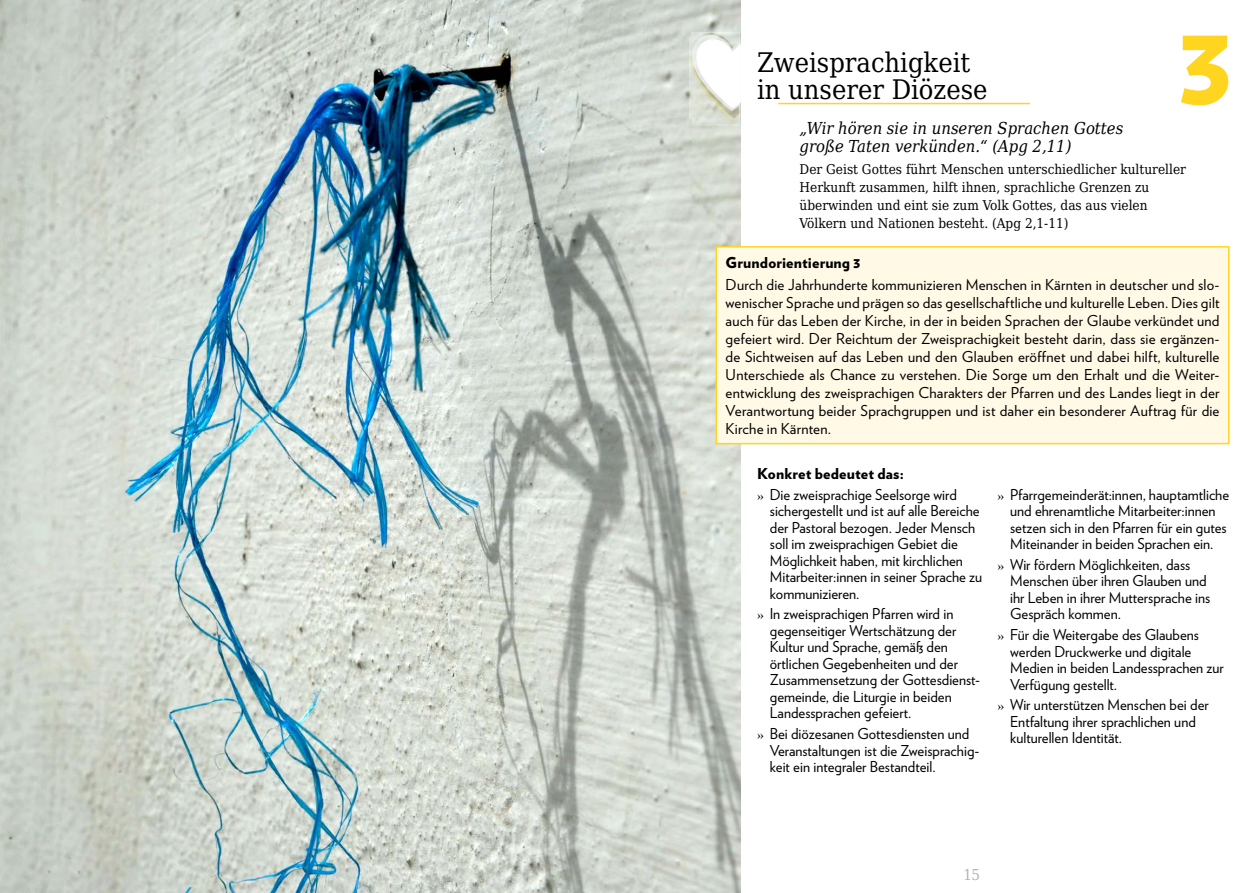
<style>
.page{position:relative;width:1259px;height:893px;background:#fff}
.page>*{position:absolute;margin:0;border:0;box-sizing:border-box;transform-origin:0 0}
.t1{font:900 116.25px "Verlag";color:#ffd520}
.t2{font:27px/27px "DejaVu Serif Condensed";color:#000}
.t3{font:italic 16.5px/18px "DejaVu Serif Condensed";color:#000}
.t4{font:15px/16.5px "Verlag";color:#000}
.t5{font:900 15px "Verlag";letter-spacing:.01em;color:#000}
.t6{font:15px "DejaVu Serif Condensed";color:#b3b2b2}
.t7{font:13.5px/18px "DejaVu Serif Condensed";color:#000}
.s1{font-weight:900}
.s2{font-family:"Centaur"}
</style>
<div class="page">
<img style="left:0;top:0;width:740px;height:893px">
<hr style="left:778px;top:103px;width:252px;height:1px;background:#ffd520">
<div style="left:716px;top:247px;width:512px;height:197px;background:#fff9e6"></div>
<div style="left:715px;top:246px;width:514px;height:198px;border:2px solid #ffd520"></div>
<svg style="left:689px;top:33px;width:52px;height:93px"></svg>
<h1 class="t1" style="left:1176px;top:-34px;width:58px">3</h1>
<h2 class="t2" style="left:757px;top:48px;width:232px">Zweisprachigkeit in unserer Diözese</h2>
<p class="t3" style="left:799px;top:118px;width:325px">„Wir hören sie in unseren Sprachen Gottes große Taten verkünden.“ (Apg 2,11)</p>
<p class="t7" style="left:799px;top:160px;width:388px">Der Geist Gottes führt Menschen unterschiedlicher kultureller Herkunft zusammen, hilft ihnen, sprachliche Grenzen zu überwinden und eint sie zum Volk Gottes, das aus vielen Völkern und Nationen besteht. (Apg 2,1-11)</p>
<p class="t5" style="left:725px;top:250px;width:136px">Grundorientierung 3</p>
<p class="t4" style="left:725px;top:275px;width:495px;line-height:18px;text-align:justify">Durch die Jahrhunderte kommunizieren Menschen in Kärnten in deutscher und slo&shy;wenischer Sprache und prägen so das gesellschaftliche und kulturelle Leben. Dies gilt auch für das Leben der Kirche, in der in beiden Sprachen der Glaube verkündet und gefeiert wird. Der Reichtum der Zweisprachigkeit besteht darin, dass sie ergänzen&shy;de Sichtweisen auf das Leben und den Glauben eröffnet und dabei hilft, kulturelle Unterschiede als Chance zu verstehen. Die Sorge um den Erhalt und die Weiter&shy;entwicklung des zweisprachigen Charakters der Pfarren und des Landes liegt in der Verantwortung beider Sprachgruppen und ist daher ein besonderer Auftrag für die Kirche in Kärnten.</p>
<p class="t4" style="left:757px;top:462px;width:201px;line-height:20.7px"><span class="s1">Konkret bedeutet das:<br></span><span class="s2">»</span> Die zweisprachige Seelsorge wird</p>
<p class="t4" style="left:770px;top:502px;width:214px">sichergestellt und ist auf alle Bereiche der Pastoral bezogen. Jeder Mensch soll im zweisprachigen Gebiet die Möglichkeit haben, mit kirchlichen Mitarbeiter:innen in seiner Sprache zu kommunizieren.</p>
<p class="t4" style="left:770px;top:605px;width:212px;text-indent:-13px"><span class="s2">»</span> In zweisprachigen Pfarren wird in gegenseitiger Wertschätzung der<br>Kultur und Sprache, gemäß den örtlichen Gegebenheiten und der<br>Zusammensetzung der Gottesdienst&shy;gemeinde, die Liturgie in beiden<br>Landessprachen gefeiert.</p>
<p class="t4" style="left:770px;top:725px;width:211px;text-indent:-13px"><span class="s2">»</span> Bei diözesanen Gottesdiensten und<br>Veranstaltungen ist die Zweisprachig&shy;keit ein integraler Bestandteil.</p>
<p class="t4" style="left:1010px;top:485px;width:220px;text-indent:-13px"><span class="s2">»</span> Pfarrgemeinderät:innen, hauptamtliche und ehrenamtliche Mitarbeiter:innen setzen sich in den Pfarren für ein gutes Miteinander in beiden Sprachen ein.</p>
<p class="t4" style="left:1010px;top:555px;width:202px;text-indent:-13px"><span class="s2">»</span> Wir fördern Möglichkeiten, dass<br>Menschen über ihren Glauben und ihr Leben in ihrer Muttersprache ins<br>Gespräch kommen.</p>
<p class="t4" style="left:1010px;top:626px;width:215px;text-indent:-13px"><span class="s2">»</span> Für die Weitergabe des Glaubens werden Druckwerke und digitale<br>Medien in beiden Landessprachen zur<br>Verfügung gestellt.</p>
<p class="t4" style="left:1010px;top:696px;width:200px;text-indent:-13px"><span class="s2">»</span> Wir unterstützen Menschen bei der<br>Entfaltung ihrer sprachlichen und kulturellen Identität.</p>
<p class="t6" style="left:963px;top:863px;width:18px">15</p>
</div>
